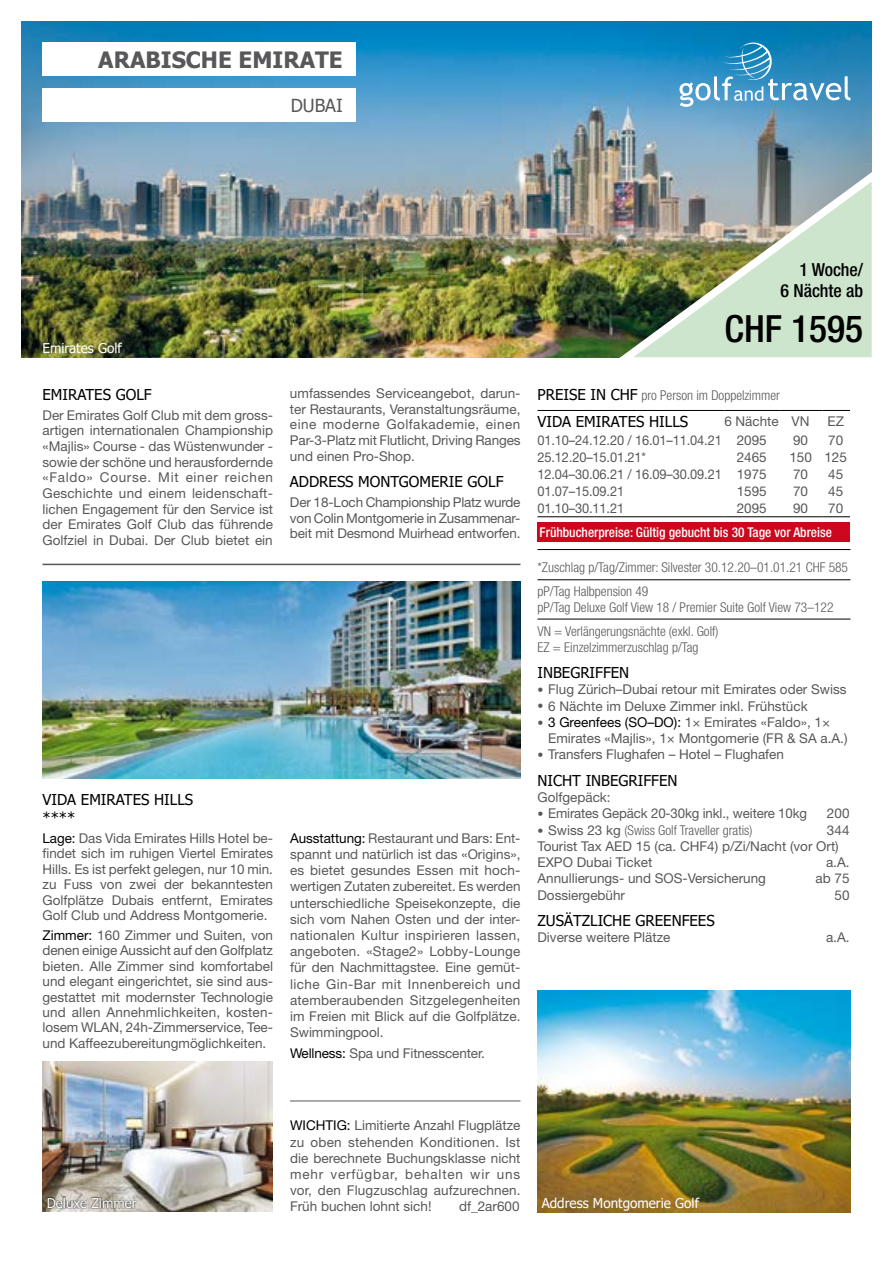
<style>
.page{position:relative;width:893px;height:1263px;background:#fff}
.page>*{position:absolute;margin:0;border:0;box-sizing:border-box;transform-origin:0 0}
.t1{font:500 condensed 37.5px "Helvetica Neue LT Pro";color:#000}
.t2{font:700 22.5px "Tahoma";color:#58585a}
.t3{font:500 condensed 18px/21.6px "Helvetica Neue LT Pro";color:#000;text-align:right}
.t4{font:18px "Tahoma";color:#58585a}
.t5{font:15px/18px "Tahoma";color:#000}
.t6{font:13.5px/16.2px "Helvetica Neue LT Pro";color:#58585a;text-align:justify}
.t7{font:300 condensed 13.5px/23.4px "Helvetica Neue LT Pro";color:#58585a}
.t8{font:13.5px "Helvetica Neue LT Pro";color:#58585a;scale:.95 1}
.t9{font:500 condensed 13.5px "Helvetica Neue LT Pro";color:#fff}
.t10{font:13.5px "Tahoma";color:#fff}
.s1{color:#000}
.s2{font-family:"Tahoma";font-weight:400;font-stretch:normal;font-size:15px;color:#000}
.s3{font-size:12px}
.s4{font-weight:400;font-stretch:normal;font-size:12px}
.s5{font-weight:400;font-stretch:normal}
</style>
<div class="page">
<hr style="left:43px;top:564px;width:477px;height:1px;background:#58585a">
<img style="left:21px;top:21px;width:851px;height:336px">
<img style="left:43px;top:581px;width:477px;height:197px">
<img style="left:43px;top:1061px;width:230px;height:151px">
<hr style="left:290px;top:1100px;width:230px;height:1px;background:#58585a">
<hr style="left:537px;top:410px;width:188px;height:1px;background:#000">
<hr style="left:725px;top:410px;width:55px;height:1px;background:#000">
<hr style="left:780px;top:410px;width:42px;height:1px;background:#000">
<svg style="left:822px;top:410px;width:28px;height:1px"></svg>
<hr style="left:537px;top:516px;width:188px;height:1px;background:#000">
<hr style="left:725px;top:516px;width:55px;height:1px;background:#000">
<hr style="left:780px;top:516px;width:42px;height:1px;background:#000">
<svg style="left:822px;top:516px;width:28px;height:1px"></svg>
<hr style="left:537px;top:549px;width:313px;height:1px;background:#000">
<hr style="left:537px;top:579px;width:313px;height:1px;background:#000">
<hr style="left:537px;top:619px;width:313px;height:1px;background:#000">
<img style="left:611px;top:159px;width:261px;height:199px">
<div style="left:43px;top:43px;width:313px;height:33px;background:#fff"></div>
<div style="left:43px;top:89px;width:313px;height:33px;background:#fff"></div>
<svg style="left:679px;top:43px;width:171px;height:63px;background:#459ac7"></svg>
<div style="left:47px;top:1196px;width:91px;height:12px;background:#000;opacity:.75"></div>
<img style="left:538px;top:990px;width:313px;height:222px">
<div style="left:537px;top:523px;width:313px;height:19px;background:#cd071e"></div>
<h2 class="t2" style="left:98px;top:44px;width:246px">ARABISCHE EMIRATE</h2>
<h3 class="t4" style="left:291px;top:94px;width:54px">DUBAI</h3>
<p class="t10" style="left:43px;top:339px;width:81px">Emirates Golf</p>
<p class="t5" style="left:43px;top:386px;width:111px">EMIRATES GOLF</p>
<p class="t6" style="left:43px;top:407px;width:232px;line-height:15.6px">Der Emirates Golf Club mit dem gross&shy;artigen internationalen Championship «Majlis» Course - das Wüstenwunder - sowie der schöne und herausfordernde «Faldo» Course. Mit einer reichen Geschichte und einem leidenschaft&shy;lichen Engagement für den Service ist der Emirates Golf Club das führende Golfziel in Dubai. Der Club bietet ein</p>
<p class="t6" style="left:290px;top:385px;width:232px;line-height:15.6px">umfassendes Serviceangebot, darun&shy;ter Restaurants, Veranstaltungsräume, eine moderne Golfakademie, einen Par-3-Platz mit Flutlicht, Driving Ranges und einen Pro-Shop.</p>
<p class="t5" style="left:290px;top:474px;width:215px">ADDRESS MONTGOMERIE GOLF</p>
<p class="t6" style="left:290px;top:494px;width:232px;line-height:15.6px">Der 18-Loch Championship Platz wurde von Colin Montgomerie in Zusammenar&shy;beit mit Desmond Muirhead entworfen.</p>
<p class="t5" style="left:43px;top:791px;width:152px">VIDA EMIRATES HILLS ****</p>
<p class="t6" style="left:43px;top:830px;width:232px;line-height:15.5px"><span class="s1">Lage:</span> Das Vida Emirates Hills Hotel be&shy;findet sich im ruhigen Viertel Emirates Hills. Es ist perfekt gelegen, nur 10 min. zu Fuss von zwei der bekanntesten Golfplätze Dubais entfernt, Emirates Golf Club und Address Montgomerie.</p>
<p class="t6" style="left:43px;top:927px;width:232px;line-height:15.5px"><span class="s1">Zimmer:</span> 160 Zimmer und Suiten, von denen einige Aussicht auf den Golfplatz bieten. Alle Zimmer sind komfortabel und elegant eingerichtet, sie sind aus&shy;gestattet mit modernster Technologie und allen Annehmlichkeiten, kosten&shy;losem WLAN, 24h-Zimmerservice, Tee&shy;und Kaffeezubereitungmöglichkeiten.</p>
<p class="t6" style="left:290px;top:829px;width:232px"><span class="s1">Ausstattung:</span> Restaurant und Bars: Ent&shy;spannt und natürlich ist das «Origins», es bietet gesundes Essen mit hoch&shy;wertigen Zutaten zubereitet. Es werden unterschiedliche Speisekonzepte, die sich vom Nahen Osten und der inter&shy;nationalen Kultur inspirieren lassen, angeboten. «Stage2» Lobby-Lounge für den Nachmittagstee. Eine gemüt&shy;liche Gin-Bar mit Innenbereich und atemberaubenden Sitzgelegenheiten im Freien mit Blick auf die Golfplätze.<br>Swimmingpool.</p>
<p class="t6" style="left:290px;top:1044px;width:196px"><span class="s1">Wellness:</span> Spa und Fitnesscenter.</p>
<h3 class="t3" style="left:780px;top:258px;width:84px">1 Woche/<br>6 Nächte ab</h3>
<h1 class="t1" style="left:724px;top:307px;width:140px">CHF 1595</h1>
<p class="t7" style="left:537px;top:383px;width:244px"><span class="s2">PREISE IN CHF</span> pro Person im Doppelzimmer</p>
<p class="t5" style="left:537px;top:413px;width:152px">VIDA EMIRATES HILLS</p>
<p class="t6" style="left:725px;top:413px;width:86px">6 Nächte VN</p>
<p class="t6" style="left:827px;top:413px;width:18px">EZ</p>
<p class="t8" style="left:537px;top:432px;width:243px">01.10–24.12.20 / 16.01–11.04.21 2095</p>
<p class="t6" style="left:793px;top:432px;width:17px">90</p>
<p class="t6" style="left:828px;top:432px;width:17px">70</p>
<p class="t8" style="left:537px;top:449px;width:116px">25.12.20–15.01.21*</p>
<p class="t6" style="left:737px;top:449px;width:32px">2465</p>
<p class="t6" style="left:789px;top:449px;width:59px">150 125</p>
<p class="t8" style="left:537px;top:466px;width:243px">12.04–30.06.21 / 16.09–30.09.21 1975</p>
<p class="t6" style="left:793px;top:466px;width:17px">70</p>
<p class="t6" style="left:828px;top:466px;width:17px">45</p>
<p class="t8" style="left:537px;top:483px;width:93px">01.07–15.09.21</p>
<p class="t6" style="left:737px;top:483px;width:32px">1595</p>
<p class="t6" style="left:793px;top:483px;width:17px">70</p>
<p class="t6" style="left:828px;top:483px;width:17px">45</p>
<p class="t8" style="left:537px;top:500px;width:93px">01.10–30.11.21</p>
<p class="t6" style="left:737px;top:500px;width:32px">2095</p>
<p class="t6" style="left:793px;top:500px;width:17px">90</p>
<p class="t6" style="left:828px;top:500px;width:17px">70</p>
<p class="t9" style="left:540px;top:524px;width:294px">Frühbucherpreise: Gültig gebucht bis 30 Tage vor Abreise</p>
<p class="t7" style="left:537px;top:556px;width:312px">*Zuschlag p/Tag/Zimmer: Silvester 30.12.20–01.01.21 CHF 585 pP/Tag Halbpension 49</p>
<p class="t7" style="left:537px;top:595px;width:298px">pP/Tag Deluxe Golf View 18 / Premier Suite Golf View 73–122<br>VN = Verlängerungsnächte (exkl. Golf)</p>
<p class="t7" style="left:537px;top:635px;width:163px">EZ = Einzelzimmerzuschlag p/Tag</p>
<p class="t5" style="left:537px;top:664px;width:93px">INBEGRIFFEN</p>
<p class="t6" style="left:537px;top:681px;width:311px"><span class="s3">•</span> Flug Zürich–Dubai retour mit Emirates oder Swiss</p>
<p class="t6" style="left:537px;top:697px;width:272px"><span class="s3">•</span> 6 Nächte im Deluxe Zimmer inkl. Frühstück</p>
<p class="t6" style="left:548px;top:714px;width:301px;text-indent:-11px"><span class="s3">•</span> <span class="s1">3 Greenfees (SO–DO):</span> 1× Emirates «Faldo», 1×<br>Emirates «Majlis», 1× Montgomerie (FR &amp; SA a.A.)</p>
<p class="t6" style="left:537px;top:746px;width:248px"><span class="s3">•</span> Transfers Flughafen – Hotel – Flughafen</p>
<p class="t5" style="left:537px;top:772px;width:142px">NICHT INBEGRIFFEN</p>
<p class="t6" style="left:537px;top:789px;width:75px">Golfgepäck:</p>
<p class="t6" style="left:537px;top:805px;width:271px"><span class="s3">•</span> Emirates Gepäck 20-30kg inkl., weitere 10kg</p>
<p class="t6" style="left:827px;top:805px;width:24px">200</p>
<p class="t7" style="left:537px;top:818px;width:216px"><span class="s4">•</span> <span class="s5">Swiss 23 kg</span> (Swiss Golf Traveller gratis)</p>
<p class="t6" style="left:537px;top:821px;width:313px;text-align:left;text-indent:289px">344<br>Tourist Tax AED 15 (ca. CHF4) p/Zi/Nacht (vor Ort)<br>EXPO Dubai Ticket</p>
<p class="t6" style="left:826px;top:854px;width:25px">a.A.</p>
<p class="t6" style="left:537px;top:870px;width:230px">Annullierungs- und SOS-Versicherung</p>
<p class="t6" style="left:815px;top:870px;width:36px">ab 75</p>
<p class="t6" style="left:537px;top:886px;width:89px">Dossiergebühr</p>
<p class="t6" style="left:834px;top:886px;width:17px">50</p>
<p class="t5" style="left:537px;top:913px;width:179px">ZUSÄTZLICHE GREENFEES</p>
<p class="t6" style="left:537px;top:929px;width:134px">Diverse weitere Plätze</p>
<p class="t6" style="left:826px;top:929px;width:25px">a.A.</p>
<p class="t10" style="left:47px;top:1194px;width:91px">Deluxe Zimmer</p>
<p class="t6" style="left:290px;top:1117px;width:232px"><span class="s1">WICHTIG:</span> Limitierte Anzahl Flugplätze zu oben stehenden Konditionen. Ist die berechnete Buchungsklasse nicht mehr verfügbar, behalten wir uns vor, den Flugzuschlag aufzurechnen.<br>Früh buchen lohnt sich!</p>
<p class="t6" style="left:459px;top:1198px;width:62px">df_2ar600</p>
<p class="t10" style="left:542px;top:1194px;width:159px">Address Montgomerie Golf</p>
</div>
